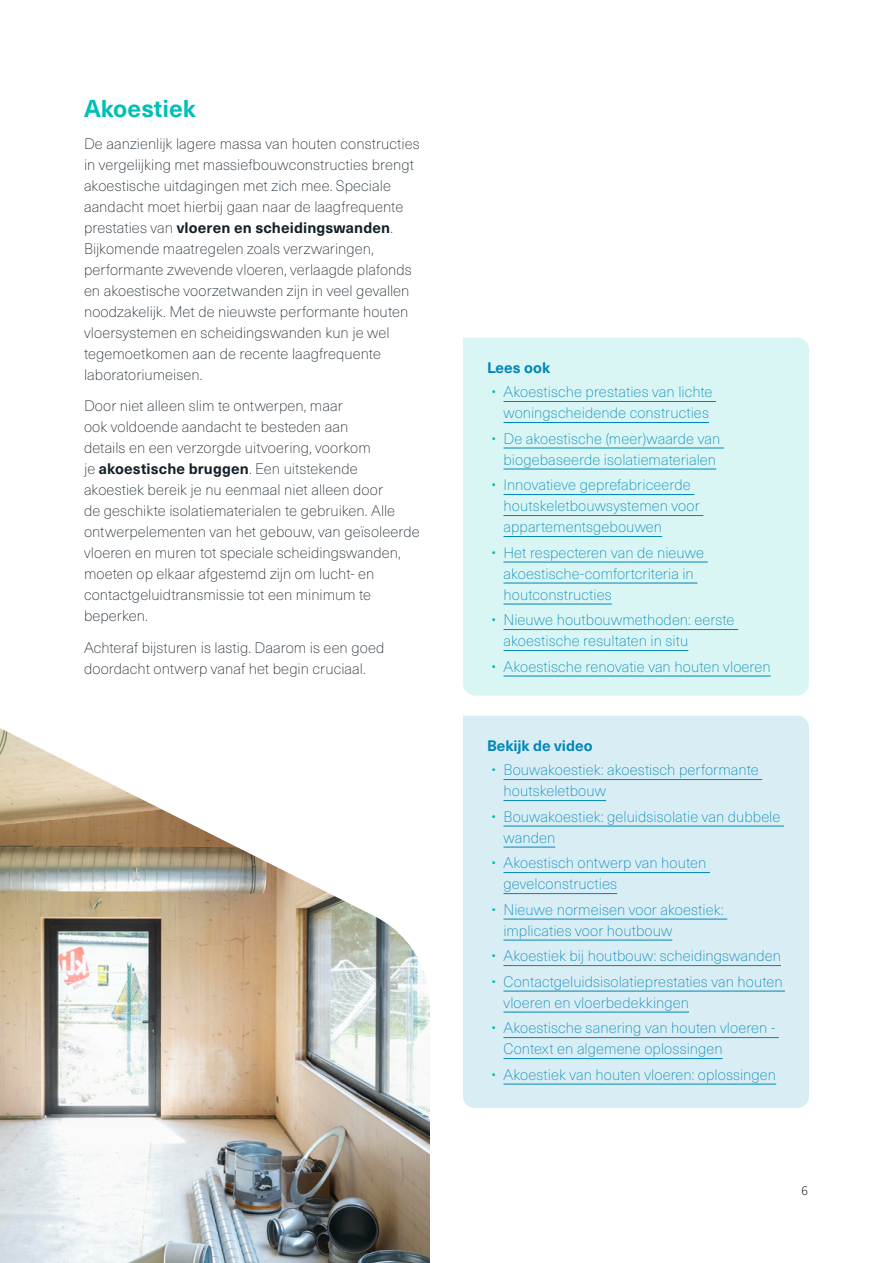
<style>
.page{position:relative;width:893px;height:1263px;background:#fff}
.page>*{position:absolute;margin:0;border:0;box-sizing:border-box;transform-origin:0 0}
.t1{font:700 24px "Neue Haas Unica W1 G";color:#00bfb6}
.t2{font:100 15px/21px "Neue Haas Unica W1 G";letter-spacing:.005em;color:#142028}
.t3{font:100 15px/21px "Neue Haas Unica W1 G";letter-spacing:.005em;color:#0087b7}
.t4{font:700 15px "Neue Haas Unica W1 G";color:#0087b7}
.t5{font:13.5px "Source Sans Variable";color:#000}
.s1{font-weight:700}
.s2{color:#00bfb6}
</style>
<div class="page">
<div style="left:463px;top:716px;width:346px;height:392px;background:#d9edf4"></div>
<hr style="left:503px;top:779px;width:259px;height:1px;background:#0087b7">
<hr style="left:503px;top:800px;width:103px;height:1px;background:#0087b7">
<hr style="left:503px;top:826px;width:281px;height:1px;background:#0087b7">
<hr style="left:503px;top:847px;width:52px;height:1px;background:#0087b7">
<hr style="left:503px;top:872px;width:207px;height:1px;background:#0087b7">
<hr style="left:503px;top:893px;width:114px;height:1px;background:#0087b7">
<hr style="left:503px;top:919px;width:224px;height:1px;background:#0087b7">
<hr style="left:503px;top:940px;width:169px;height:1px;background:#0087b7">
<hr style="left:503px;top:965px;width:278px;height:1px;background:#0087b7">
<hr style="left:503px;top:991px;width:282px;height:1px;background:#0087b7">
<hr style="left:503px;top:1012px;width:186px;height:1px;background:#0087b7">
<hr style="left:503px;top:1037px;width:276px;height:1px;background:#0087b7">
<hr style="left:503px;top:1058px;width:220px;height:1px;background:#0087b7">
<hr style="left:503px;top:1084px;width:273px;height:1px;background:#0087b7">
<div style="left:463px;top:338px;width:346px;height:357px;background:#d9f5f4"></div>
<hr style="left:503px;top:401px;width:213px;height:1px;background:#0087b7">
<hr style="left:503px;top:422px;width:206px;height:1px;background:#0087b7">
<hr style="left:503px;top:448px;width:221px;height:1px;background:#0087b7">
<hr style="left:503px;top:469px;width:213px;height:1px;background:#0087b7">
<hr style="left:503px;top:494px;width:191px;height:1px;background:#0087b7">
<hr style="left:503px;top:515px;width:200px;height:1px;background:#0087b7">
<hr style="left:503px;top:536px;width:159px;height:1px;background:#0087b7">
<hr style="left:503px;top:562px;width:205px;height:1px;background:#0087b7">
<hr style="left:503px;top:583px;width:194px;height:1px;background:#0087b7">
<hr style="left:503px;top:604px;width:109px;height:1px;background:#0087b7">
<hr style="left:503px;top:629px;width:235px;height:1px;background:#0087b7">
<hr style="left:503px;top:650px;width:185px;height:1px;background:#0087b7">
<hr style="left:503px;top:676px;width:268px;height:1px;background:#0087b7">
<img style="left:0;top:728px;width:430px;height:535px">
<h1 class="t1" style="left:84px;top:90px;width:113px">Akoestiek</h1>
<p class="t2" style="left:84px;top:132px;width:337px">De aanzienlijk lagere massa van houten constructies in vergelijking met massiefbouwconstructies brengt akoestische uitdagingen met zich mee. Speciale aandacht moet hierbij gaan naar de laagfrequente prestaties van <span class="s1">vloeren en scheidingswanden</span>.<br>Bijkomende maatregelen zoals verzwaringen, performante zwevende vloeren, verlaagde plafonds en akoestische voorzetwanden zijn in veel gevallen noodzakelijk. Met de nieuwste performante houten vloersystemen en scheidingswanden kun je wel tegemoetkomen aan de recente laagfrequente laboratoriumeisen.</p>
<p class="t2" style="left:84px;top:395px;width:337px">Door niet alleen slim te ontwerpen, maar<br>ook voldoende aandacht te besteden aan<br>details en een verzorgde uitvoering, voorkom<br>je <span class="s1">akoestische bruggen</span>. Een uitstekende akoestiek bereik je nu eenmaal niet alleen door<br>de geschikte isolatiematerialen te gebruiken. Alle ontwerpelementen van het gebouw, van geïsoleerde vloeren en muren tot speciale scheidingswanden, moeten op elkaar afgestemd zijn om lucht- en contactgeluidtransmissie tot een minimum te beperken.</p>
<p class="t2" style="left:84px;top:636px;width:302px">Achteraf bijsturen is lastig. Daarom is een goed doordacht ontwerp vanaf het begin cruciaal.</p>
<p class="t4" style="left:487px;top:356px;width:65px">Lees ook</p>
<p class="t3" style="left:491px;top:381px;width:222px;text-align:center"><span class="s2">•</span> Akoestische prestaties van lichte woningscheidende constructies</p>
<p class="t3" style="left:491px;top:427px;width:230px;text-align:center"><span class="s2">•</span> De akoestische (meer)waarde van biogebaseerde isolatiematerialen</p>
<p class="t3" style="left:503px;top:474px;width:198px;text-indent:-12px"><span class="s2">•</span> Innovatieve geprefabriceerde houtskeletbouwsystemen voor appartementsgebouwen</p>
<p class="t3" style="left:503px;top:541px;width:202px;text-indent:-12px"><span class="s2">•</span> Het respecteren van de nieuwe akoestische-comfortcriteria in houtconstructies</p>
<p class="t3" style="left:503px;top:609px;width:233px;text-indent:-12px"><span class="s2">•</span> Nieuwe houtbouwmethoden: eerste akoestische resultaten in situ</p>
<p class="t3" style="left:491px;top:655px;width:281px"><span class="s2">•</span> Akoestische renovatie van houten vloeren</p>
<p class="t4" style="left:487px;top:734px;width:107px">Bekijk de video</p>
<p class="t3" style="left:503px;top:759px;width:257px;text-indent:-12px"><span class="s2">•</span> Bouwakoestiek: akoestisch performante houtskeletbouw</p>
<p class="t3" style="left:503px;top:805px;width:278px;text-indent:-12px"><span class="s2">•</span> Bouwakoestiek: geluidsisolatie van dubbele wanden</p>
<p class="t3" style="left:503px;top:852px;width:204px;text-indent:-12px"><span class="s2">•</span> Akoestisch ontwerp van houten gevelconstructies</p>
<p class="t3" style="left:503px;top:898px;width:222px;text-indent:-12px"><span class="s2">•</span> Nieuwe normeisen voor akoestiek: implicaties voor houtbouw</p>
<p class="t3" style="left:491px;top:945px;width:291px"><span class="s2">•</span> Akoestiek bij houtbouw: scheidingswanden</p>
<p class="t3" style="left:503px;top:970px;width:281px;text-indent:-12px"><span class="s2">•</span> Contactgeluidsisolatieprestaties van houten vloeren en vloerbedekkingen</p>
<p class="t3" style="left:503px;top:1017px;width:273px;text-indent:-12px"><span class="s2">•</span> Akoestische sanering van houten vloeren -<br>Context en algemene oplossingen</p>
<p class="t3" style="left:491px;top:1063px;width:286px"><span class="s2">•</span> Akoestiek van houten vloeren: oplossingen</p>
<p class="t5" style="left:801px;top:1182px;width:8px">6</p>
</div>
